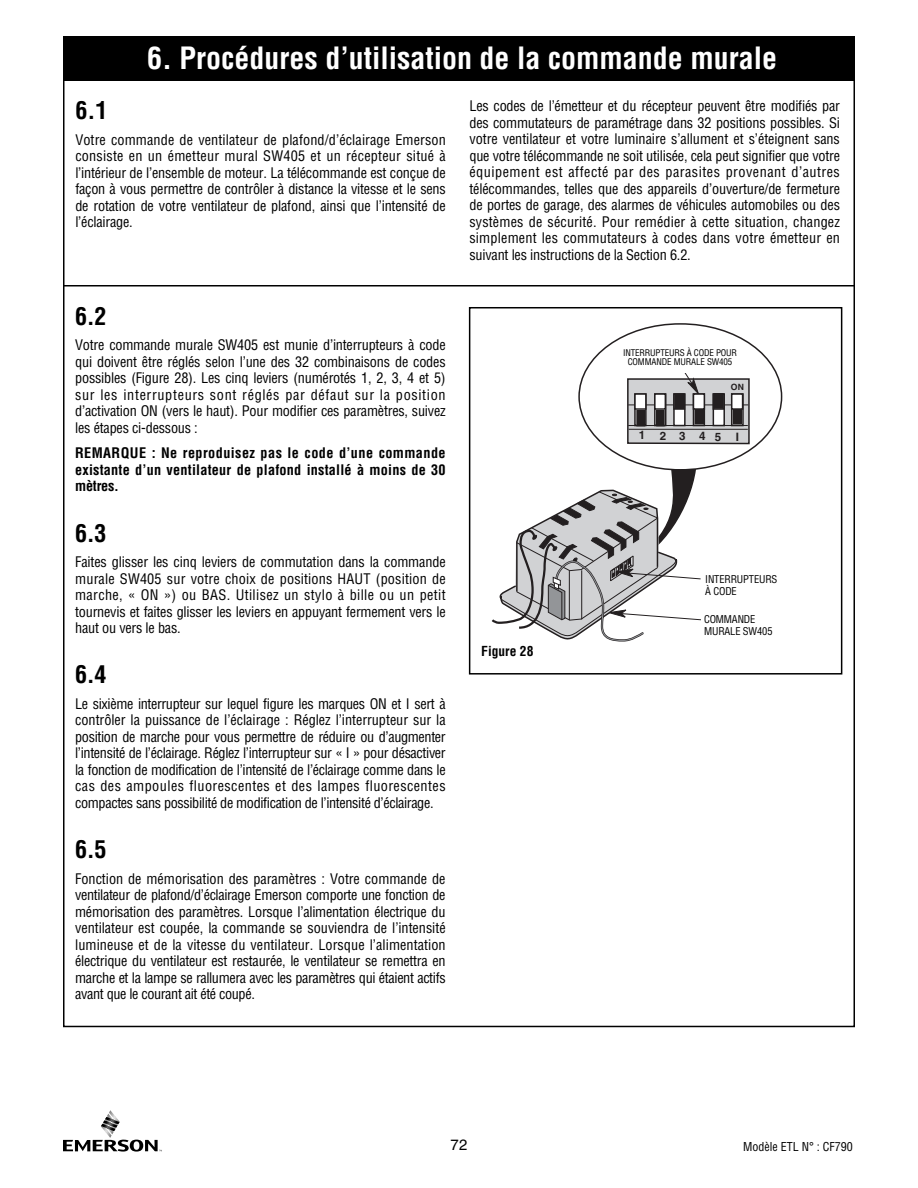
<style>
.page{position:relative;width:918px;height:1188px;background:#fff}
.page>*{position:absolute;margin:0;border:0;box-sizing:border-box;transform-origin:0 0}
.t1{font:700 condensed 30px "Helvetica";color:#fff}
.t2{font:700 condensed 24px "Helvetica";color:#000}
.t3{font:15px "Helvetica";color:#000}
.t4{font:condensed 14.25px/16.5px "Helvetica";letter-spacing:-.015em;color:#000;text-align:justify}
.t5{font:700 condensed 14.25px/16.5px "Helvetica";letter-spacing:.015em;color:#000;text-align:justify}
.t6{font:condensed 13.5px/13.5px "Helvetica";color:#231f20}
.t7{font:700 condensed 13.5px "Helvetica";color:#000}
.t8{font:condensed 12.9px/13.2px "Helvetica";color:#231f20}
.t9{font:condensed 12px "Helvetica";color:#000}
.t10{font:700 11.55px "Helvetica";color:#231f20}
.t11{font:condensed 10.5px/12px "Helvetica";letter-spacing:-.02em;color:#000}
.t12{font:condensed 9px/9px "Helvetica";letter-spacing:-.015em;color:#000;text-align:center}
.t13{font:700 8.7px "Helvetica";color:#231f20}
</style>
<div class="page">
<img style="left:110px;top:1110px;width:6px;height:7px">
<img style="left:105px;top:1131px;width:7px;height:7px">
<svg style="left:101px;top:1117px;width:19px;height:14px"></svg>
<svg style="left:63px;top:1140px;width:99px;height:12px"></svg>
<hr style="left:63px;top:285px;width:792px;height:1px;background:#000">
<div style="left:63px;top:36px;width:792px;height:45px;background:#000"></div>
<div style="left:628px;top:379px;width:121px;height:65px;background:#d1d2d4"></div>
<div style="left:627px;top:378px;width:123px;height:66px;border:2px solid #231f20"></div>
<svg style="left:684px;top:373px;width:18px;height:32px"></svg>
<hr style="left:628px;top:405px;width:120px;height:1px;background:#231f20">
<hr style="left:628px;top:425px;width:120px;height:1px;background:#231f20">
<hr style="left:629px;top:429px;width:119px;height:1px;background:#231f20">
<svg style="left:491px;top:448px;width:210px;height:194px"></svg>
<div style="left:674px;top:394px;width:11px;height:32px;background:#fff"></div>
<div style="left:673px;top:393px;width:13px;height:33px;border:2px solid #231f20"></div>
<div style="left:673px;top:393px;width:12px;height:17px;border:2px solid #231f20"></div>
<div style="left:713px;top:394px;width:11px;height:32px;background:#fff"></div>
<div style="left:713px;top:393px;width:12px;height:33px;border:2px solid #231f20"></div>
<div style="left:713px;top:393px;width:12px;height:17px;border:2px solid #231f20"></div>
<div style="left:675px;top:394px;width:8px;height:14px;background:#231f20"></div>
<div style="left:674px;top:394px;width:10px;height:15px;border:1px solid #231f20"></div>
<div style="left:714px;top:394px;width:9px;height:14px;background:#231f20"></div>
<div style="left:714px;top:393px;width:9px;height:16px;border:1px solid #231f20"></div>
<div style="left:634px;top:393px;width:13px;height:33px;border:2px solid #231f20"></div>
<div style="left:635px;top:394px;width:11px;height:15px;background:#fff"></div>
<div style="left:634px;top:393px;width:13px;height:17px;border:2px solid #231f20"></div>
<div style="left:637px;top:411px;width:8px;height:15px;background:#231f20"></div>
<div style="left:654px;top:393px;width:12px;height:33px;border:2px solid #231f20"></div>
<div style="left:655px;top:394px;width:10px;height:15px;background:#fff"></div>
<div style="left:654px;top:393px;width:12px;height:17px;border:2px solid #231f20"></div>
<div style="left:657px;top:411px;width:7px;height:15px;background:#231f20"></div>
<div style="left:656px;top:410px;width:8px;height:16px;border:1px solid #231f20"></div>
<div style="left:693px;top:393px;width:12px;height:33px;border:2px solid #231f20"></div>
<div style="left:693px;top:394px;width:11px;height:15px;background:#fff"></div>
<div style="left:693px;top:393px;width:12px;height:17px;border:2px solid #231f20"></div>
<div style="left:695px;top:410px;width:8px;height:14px;background:#231f20"></div>
<div style="left:731px;top:393px;width:13px;height:33px;border:2px solid #231f20"></div>
<div style="left:732px;top:394px;width:11px;height:15px;background:#fff"></div>
<div style="left:731px;top:393px;width:12px;height:17px;border:2px solid #231f20"></div>
<div style="left:733px;top:410px;width:8px;height:14px;background:#231f20"></div>
<div style="left:733px;top:410px;width:9px;height:14px;border:1px solid #231f20"></div>
<div style="left:469px;top:307px;width:373px;height:368px;border:2px solid #000"></div>
<div style="left:481px;top:640px;width:60px;height:24px;background:#fff"></div>
<h1 class="t1" style="left:147px;top:41px;width:632px">6. Procédures d’utilisation de la commande murale</h1>
<h2 class="t2" style="left:75px;top:97px;width:33px">6.1</h2>
<p class="t4" style="left:75px;top:131px;width:372px">Votre commande de ventilateur de plafond/d’éclairage Emerson consiste en un émetteur mural SW405 et un récepteur situé à l’intérieur de l’ensemble de moteur. La télécommande est conçue de façon à vous permettre de contrôler à distance la vitesse et le sens de rotation de votre ventilateur de plafond, ainsi que l’intensité de l’éclairage.</p>
<h2 class="t2" style="left:75px;top:303px;width:33px">6.2</h2>
<p class="t4" style="left:75px;top:337px;width:372px">Votre commande murale SW405 est munie d’interrupteurs à code qui doivent être réglés selon l’une des 32 combinaisons de codes possibles (Figure 28). Les cinq leviers (numérotés 1, 2, 3, 4 et 5) sur les interrupteurs sont réglés par défaut sur la position d’activation ON (vers le haut). Pour modifier ces paramètres, suivez les étapes ci-dessous :</p>
<p class="t5" style="left:75px;top:445px;width:372px">REMARQUE : Ne reproduisez pas le code d’une commande existante d’un ventilateur de plafond installé à moins de 30 mètres.</p>
<h2 class="t2" style="left:75px;top:519px;width:33px">6.3</h2>
<p class="t4" style="left:75px;top:554px;width:372px">Faites glisser les cinq leviers de commutation dans la commande murale SW405 sur votre choix de positions HAUT (position de marche, « ON ») ou BAS. Utilisez un stylo à bille ou un petit tournevis et faites glisser les leviers en appuyant fermement vers le haut ou vers le bas.</p>
<h2 class="t2" style="left:75px;top:661px;width:33px">6.4</h2>
<p class="t4" style="left:75px;top:696px;width:372px">Le sixième interrupteur sur lequel figure les marques ON et I sert à contrôler la puissance de l’éclairage : Réglez l’interrupteur sur la position de marche pour vous permettre de réduire ou d’augmenter l’intensité de l’éclairage. Réglez l’interrupteur sur « I » pour désactiver la fonction de modification de l’intensité de l’éclairage comme dans le cas des ampoules fluorescentes et des lampes fluorescentes compactes sans possibilité de modification de l’intensité d’éclairage.</p>
<h2 class="t2" style="left:75px;top:836px;width:33px">6.5</h2>
<p class="t4" style="left:75px;top:870px;width:372px">Fonction de mémorisation des paramètres : Votre commande de ventilateur de plafond/d’éclairage Emerson comporte une fonction de mémorisation des paramètres. Lorsque l’alimentation électrique du ventilateur est coupée, la commande se souviendra de l’intensité lumineuse et de la vitesse du ventilateur. Lorsque l’alimentation électrique du ventilateur est restaurée, le ventilateur se remettra en marche et la lampe se rallumera avec les paramètres qui étaient actifs avant que le courant ait été coupé.</p>
<p class="t4" style="left:469px;top:98px;width:372px">Les codes de l’émetteur et du récepteur peuvent être modifiés par des commutateurs de paramétrage dans 32 positions possibles. Si votre ventilateur et votre luminaire s’allument et s’éteignent sans que votre télécommande ne soit utilisée, cela peut signifier que votre équipement est affecté par des parasites provenant d’autres télécommandes, telles que des appareils d’ouverture/de fermeture de portes de garage, des alarmes de véhicules automobiles ou des systèmes de sécurité. Pour remédier à cette situation, changez simplement les commutateurs à codes dans votre émetteur en suivant les instructions de la Section 6.2.</p>
<p class="t8" style="left:617px;top:345px;width:128px">SW405 WALL CONTROL<br>CODE SWITCHES</p>
<p class="t13" style="left:731px;top:383px;width:14px">ON</p>
<p class="t12" style="left:623px;top:349px;width:116px">INTERRUPTEURS À CODE POUR<br>COMMANDE MURALE SW405</p>
<p class="t10" style="left:639px;top:431px;width:8px">1</p>
<p class="t10" style="left:660px;top:431px;width:63px">2345</p>
<p class="t10" style="left:736px;top:432px;width:5px">I</p>
<p class="t7" style="left:481px;top:644px;width:54px">Figure 28</p>
<p class="t6" style="left:706px;top:573px;width:61px">CODE<br>SWITCHES</p>
<p class="t6" style="left:706px;top:613px;width:76px">SW405 WALL<br>CONTROL</p>
<p class="t11" style="left:705px;top:573px;width:74px">INTERRUPTEURS<br>À CODE</p>
<p class="t11" style="left:704px;top:613px;width:70px">COMMANDE<br>MURALE SW405</p>
<p class="t3" style="left:451px;top:1140px;width:18px">72</p>
<p class="t9" style="left:743px;top:1140px;width:111px">Modèle ETL N° : CF790</p>
</div>
